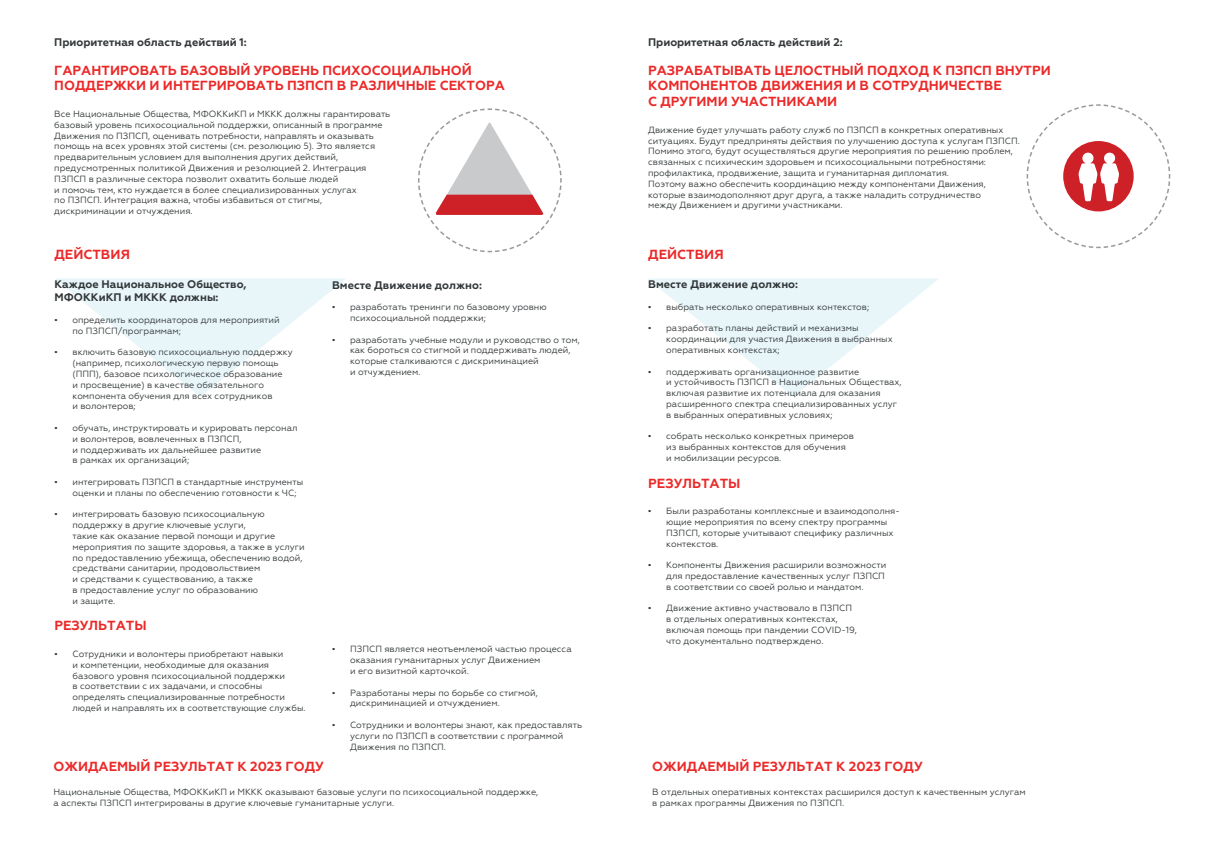
<style>
.page{position:relative;width:1215px;height:842px;background:#fff}
.page>*{position:absolute;margin:0;border:0;box-sizing:border-box;transform-origin:0 0}
.t1{font:700 13.2px/15.8px "Geometria";color:#ec2929}
.t2{font:700 11px/13.2px "Geometria";color:#323739}
.t3{font:9px/10.8px "Geometria";color:#323739}
.s1{font-family:"Times New Roman"}
</style>
<div class="page">
<svg style="left:1026px;top:104px;width:144px;height:145px"></svg>
<svg style="left:418px;top:108px;width:144px;height:145px"></svg>
<svg style="left:56px;top:278px;width:289px;height:118px"></svg>
<svg style="left:648px;top:278px;width:290px;height:118px"></svg>
<p class="t2" style="left:54px;top:35px;width:194px">Приоритетная область действий 1:</p>
<h1 class="t1" style="left:54px;top:62px;width:452px">ГАРАНТИРОВАТЬ БАЗОВЫЙ УРОВЕНЬ ПСИХОСОЦИАЛЬНОЙ<br>ПОДДЕРЖКИ И ИНТЕГРИРОВАТЬ ПЗПСП В РАЗЛИЧНЫЕ СЕКТОРА</h1>
<p class="t3" style="left:54px;top:108px;width:337px">Все Национальные Общества, МФОККиКП и МККК должны гарантировать базовый уровень психосоциальной поддержки, описанный в программе Движения по ПЗПСП, оценивать потребности, направлять и оказывать помощь на всех уровнях этой системы (см. резолюцию 5). Это является предварительным условием для выполнения других действий, предусмотренных политикой Движения и резолюцией 2. Интеграция ПЗПСП в различные сектора позволит охватить больше людей<br>и помочь тем, кто нуждается в более специализированных услугах<br>по ПЗПСП. Интеграция важна, чтобы избавиться от стигмы, дискриминации и отчуждения.</p>
<h1 class="t1" style="left:54px;top:247px;width:77px">ДЕЙСТВИЯ</h1>
<p class="t2" style="left:54px;top:278px;width:194px">Каждое Национальное Общество,<br>МФОККиКП и МККК должны:</p>
<p class="t3" style="left:72px;top:314px;width:209px;text-indent:-18px"><span class="s1">▪</span> определить координаторов для мероприятий по ПЗПСП/программам;</p>
<p class="t3" style="left:72px;top:347px;width:222px;text-indent:-18px"><span class="s1">▪</span> включить базовую психосоциальную поддержку (например, психологическую первую помощь (ППП), базовое психологическое образование<br>и просвещение) в качестве обязательного компонента обучения для всех сотрудников<br>и волонтеров;</p>
<p class="t3" style="left:72px;top:422px;width:226px;text-indent:-18px"><span class="s1">▪</span> обучать, инструктировать и курировать персонал и волонтеров, вовлеченных в ПЗПСП,<br>и поддерживать их дальнейшее развитие<br>в рамках их организаций;</p>
<p class="t3" style="left:72px;top:476px;width:232px;text-indent:-18px"><span class="s1">▪</span> интегрировать ПЗПСП в стандартные инструменты оценки и планы по обеспечению готовности к ЧС;</p>
<p class="t3" style="left:72px;top:509px;width:234px;text-indent:-18px"><span class="s1">▪</span> интегрировать базовую психосоциальную поддержку в другие ключевые услуги,<br>такие как оказание первой помощи и другие мероприятия по защите здоровья, а также в услуги по предоставлению убежища, обеспечению водой, средствами санитарии, продовольствием<br>и средствами к существованию, а также<br>в предоставление услуг по образованию<br>и защите.</p>
<h1 class="t1" style="left:54px;top:618px;width:94px">РЕЗУЛЬТАТЫ</h1>
<p class="t3" style="left:72px;top:648px;width:235px;text-indent:-18px"><span class="s1">▪</span> Сотрудники и волонтеры приобретают навыки<br>и компетенции, необходимые для оказания базового уровня психосоциальной поддержки<br>в соответствии с их задачами, и способны определять специализированные потребности людей и направлять их в соответствующие службы.</p>
<p class="t2" style="left:332px;top:278px;width:151px">Вместе Движение должно:</p>
<p class="t3" style="left:350px;top:302px;width:198px;text-indent:-18px"><span class="s1">▪</span> разработать тренинги по базовому уровню психосоциальной поддержки;</p>
<p class="t3" style="left:350px;top:334px;width:231px;text-indent:-18px"><span class="s1">▪</span> разработать учебные модули и руководство о том, как бороться со стигмой и поддерживать людей, которые сталкиваются с дискриминацией<br>и отчуждением.</p>
<p class="t3" style="left:350px;top:644px;width:223px;text-indent:-18px"><span class="s1">▪</span> ПЗПСП является неотъемлемой частью процесса оказания гуманитарных услуг Движением<br>и его визитной карточкой.</p>
<p class="t3" style="left:350px;top:687px;width:189px;text-indent:-18px"><span class="s1">▪</span> Разработаны меры по борьбе со стигмой, дискриминацией и отчуждением.</p>
<p class="t3" style="left:350px;top:719px;width:233px;text-indent:-18px"><span class="s1">▪</span> Сотрудники и волонтеры знают, как предоставлять услуги по ПЗПСП в соответствии с программой<br>Движения по ПЗПСП.</p>
<h1 class="t1" style="left:53px;top:758px;width:272px">ОЖИДАЕМЫЙ РЕЗУЛЬТАТ К 2023 ГОДУ</h1>
<p class="t3" style="left:53px;top:786px;width:486px">Национальные Общества, МФОККиКП и МККК оказывают базовые услуги по психосоциальной поддержке, а аспекты ПЗПСП интегрированы в другие ключевые гуманитарные услуги.</p>
<p class="t2" style="left:648px;top:35px;width:196px">Приоритетная область действий 2:</p>
<h1 class="t1" style="left:648px;top:62px;width:404px">РАЗРАБАТЫВАТЬ ЦЕЛОСТНЫЙ ПОДХОД К ПЗПСП ВНУТРИ<br>КОМПОНЕНТОВ ДВИЖЕНИЯ И В СОТРУДНИЧЕСТВЕ<br>С ДРУГИМИ УЧАСТНИКАМИ</h1>
<p class="t3" style="left:648px;top:124px;width:373px">Движение будет улучшать работу служб по ПЗПСП в конкретных оперативных ситуациях. Будут предприняты действия по улучшению доступа к услугам ПЗПСП.<br>Помимо этого, будут осуществляться другие мероприятия по решению проблем, связанных с психическим здоровьем и психосоциальными потребностями: профилактика, продвижение, защита и гуманитарная дипломатия.<br>Поэтому важно обеспечить координацию между компонентами Движения, которые взаимодополняют друг друга, а также наладить сотрудничество<br>между Движением и другими участниками.</p>
<h1 class="t1" style="left:648px;top:247px;width:77px">ДЕЙСТВИЯ</h1>
<p class="t2" style="left:648px;top:278px;width:151px">Вместе Движение должно:</p>
<p class="t3" style="left:648px;top:301px;width:222px"><span class="s1">▪</span> выбрать несколько оперативных контекстов;</p>
<p class="t3" style="left:666px;top:323px;width:228px;text-indent:-18px"><span class="s1">▪</span> разработать планы действий и механизмы координации для участия Движения в выбранных оперативных контекстах;</p>
<p class="t3" style="left:666px;top:366px;width:237px;text-indent:-18px"><span class="s1">▪</span> поддерживать организационное развитие<br>и устойчивость ПЗПСП в Национальных Обществах, включая развитие их потенциала для оказания расширенного спектра специализированных услуг в выбранных оперативных условиях;</p>
<p class="t3" style="left:666px;top:431px;width:189px;text-indent:-18px"><span class="s1">▪</span> собрать несколько конкретных примеров из выбранных контекстов для обучения<br>и мобилизации ресурсов.</p>
<h1 class="t1" style="left:648px;top:475px;width:94px">РЕЗУЛЬТАТЫ</h1>
<p class="t3" style="left:666px;top:506px;width:235px;text-indent:-18px"><span class="s1">▪</span> Были разработаны комплексные и взаимодополня&shy;ющие мероприятия по всему спектру программы ПЗПСП, которые учитывают специфику различных контекстов.</p>
<p class="t3" style="left:666px;top:560px;width:221px;text-indent:-18px"><span class="s1">▪</span> Компоненты Движения расширили возможности для предоставление качественных услуг ПЗПСП в соответствии со своей ролью и мандатом.</p>
<p class="t3" style="left:666px;top:603px;width:192px;text-indent:-18px"><span class="s1">▪</span> Движение активно участвовало в ПЗПСП в отдельных оперативных контекстах, включая помощь при пандемии COVID-19, что документально подтверждено.</p>
<h1 class="t1" style="left:652px;top:758px;width:272px">ОЖИДАЕМЫЙ РЕЗУЛЬТАТ К 2023 ГОДУ</h1>
<p class="t3" style="left:652px;top:786px;width:375px">В отдельных оперативных контекстах расширился доступ к качественным услугам в рамках программы Движения по ПЗПСП.</p>
</div>
